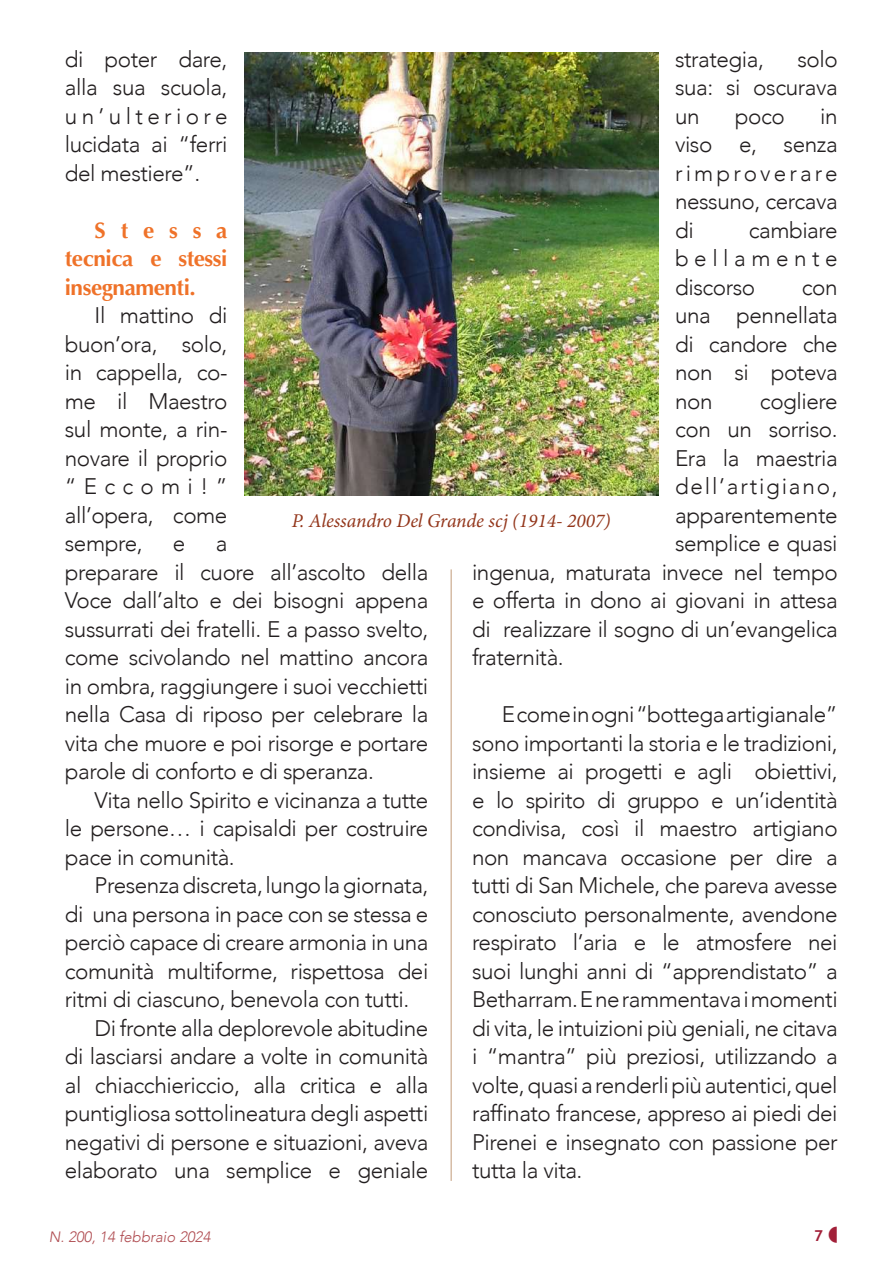
<style>
.page{position:relative;width:893px;height:1263px;background:#fff}
.page>*{position:absolute;margin:0;border:0;box-sizing:border-box;transform-origin:0 0}
.t1{font:300 22.5px/28.5px "Avenir";letter-spacing:-.02em;color:#231f20;text-align:justify}
.t2{font:700 22.5px/28.5px "Optima";letter-spacing:-.02em;color:#ef7229;text-align:justify}
.t3{font:300 22.5px "Avenir";letter-spacing:.08em;color:#231f20}
.t4{font:italic 19.5px "Minion Pro";letter-spacing:-.005em;color:#93361b}
.t5{font:italic 300 15px "Avenir";color:#b04d52}
.t6{font:700 15px "Trebuchet MS";color:#a22039}
</style>
<div class="page">
<hr style="left:451px;top:569px;width:1px;height:612px;background:#c19a78">
<img style="left:244px;top:53px;width:414px;height:442px">
<p class="t1" style="left:65px;top:45px;width:164px">di poter dare, alla sua scuola, un’ulteriore lucidata ai “ferri del mestiere”.</p>
<p class="t1" style="left:675px;top:45px;width:164px;text-indent:122px">solo sua: si oscurava un</p>
<p class="t1" style="left:675px;top:45px;width:90px">strategia,</p>
<p class="t1" style="left:675px;top:102px;width:164px;text-indent:145px">in viso e, senza rimproverare nessuno, cercava di</p>
<p class="t1" style="left:735px;top:102px;width:51px">poco</p>
<p class="t1" style="left:675px;top:216px;width:164px;text-indent:74px">cambiare bellamente discorso</p>
<p class="t2" style="left:65px;top:216px;width:164px;text-indent:30px">Stessa tecnica e stessi insegnamenti.</p>
<p class="t1" style="left:65px;top:301px;width:164px;text-indent:30px">Il mattino di buon’ora, solo, in cappella, co&shy;me il Maestro sul monte, a rin&shy;novare il proprio “Eccomi!” all’opera, come sempre,</p>
<p class="t1" style="left:675px;top:273px;width:164px;text-indent:127px">con una pennellata di candore che non si poteva non</p>
<p class="t1" style="left:760px;top:387px;width:79px">cogliere</p>
<p class="t1" style="left:675px;top:415px;width:164px">con un sorriso.</p>
<p class="t1" style="left:675px;top:444px;width:164px">Era la maestria</p>
<p class="t3" style="left:675px;top:473px;width:164px">dell’artigiano,</p>
<p class="t1" style="left:675px;top:501px;width:164px">apparentemente</p>
<p class="t1" style="left:675px;top:529px;width:164px">semplice e quasi</p>
<p class="t1" style="left:472px;top:558px;width:367px">ingenua, maturata invece nel tempo</p>
<p class="t1" style="left:472px;top:586px;width:367px">e offerta in dono ai giovani in attesa</p>
<p class="t1" style="left:472px;top:615px;width:367px">di realizzare il sogno di un’evangelica</p>
<p class="t1" style="left:472px;top:643px;width:93px">fraternità.</p>
<p class="t1" style="left:472px;top:700px;width:367px;text-indent:30px">E come in ogni “bottega artigianale” sono importanti la storia e le tradizioni, insieme ai progetti e agli obiettivi, e lo spirito di gruppo e un’identità condivisa, così il maestro artigiano non mancava occasione per dire a tutti di San Michele, che pareva avesse conosciuto personalmente, avendone respirato l’aria e le atmosfere nei suoi lunghi anni di “apprendistato” a Betharram. E ne rammentava i momenti di vita, le intuizioni più geniali, ne citava i “mantra” più preziosi, utilizzando a volte, quasi a renderli più autentici, quel raffinato francese, appreso ai piedi dei Pirenei e insegnato con passione per tutta la vita.</p>
<p class="t4" style="left:292px;top:507px;width:321px">P. Alessandro Del Grande scj (1914- 2007)</p>
<p class="t1" style="left:65px;top:529px;width:365px;text-align:left;text-indent:151px">a<br>preparare il cuore all’ascolto della Voce dall’alto e dei bisogni appena sussurrati dei fratelli. E a passo svelto, come scivolando nel mattino ancora in ombra, raggiungere i suoi vecchietti nella Casa di riposo per celebrare la vita che muore e poi risorge e portare parole di conforto e di speranza.</p>
<p class="t1" style="left:65px;top:786px;width:365px;text-indent:30px">Vita nello Spirito e vicinanza a tutte le persone… i capisaldi per costruire pace in comunità.</p>
<p class="t1" style="left:95px;top:871px;width:335px">Presenza discreta, lungo la giornata,</p>
<p class="t1" style="left:65px;top:900px;width:365px">di una persona in pace con se stessa e</p>
<p class="t1" style="left:65px;top:928px;width:365px">perciò capace di creare armonia in una</p>
<p class="t1" style="left:65px;top:957px;width:365px">comunità multiforme, rispettosa dei</p>
<p class="t1" style="left:65px;top:985px;width:346px">ritmi di ciascuno, benevola con tutti.</p>
<p class="t1" style="left:95px;top:1014px;width:335px">Di fronte alla deplorevole abitudine</p>
<p class="t1" style="left:65px;top:1042px;width:365px">di lasciarsi andare a volte in comunità</p>
<p class="t1" style="left:65px;top:1071px;width:365px">al chiacchiericcio, alla critica e alla</p>
<p class="t1" style="left:65px;top:1099px;width:365px">puntigliosa sottolineatura degli aspetti</p>
<p class="t1" style="left:65px;top:1128px;width:365px">negativi di persone e situazioni, aveva</p>
<p class="t1" style="left:65px;top:1156px;width:365px">elaborato una semplice e geniale</p>
<p class="t1" style="left:173px;top:529px;width:14px">e</p>
<p class="t5" style="left:49px;top:1228px;width:163px">N. 200, 14 febbraio 2024</p>
<p class="t6" style="left:814px;top:1226px;width:10px">7</p>
</div>
